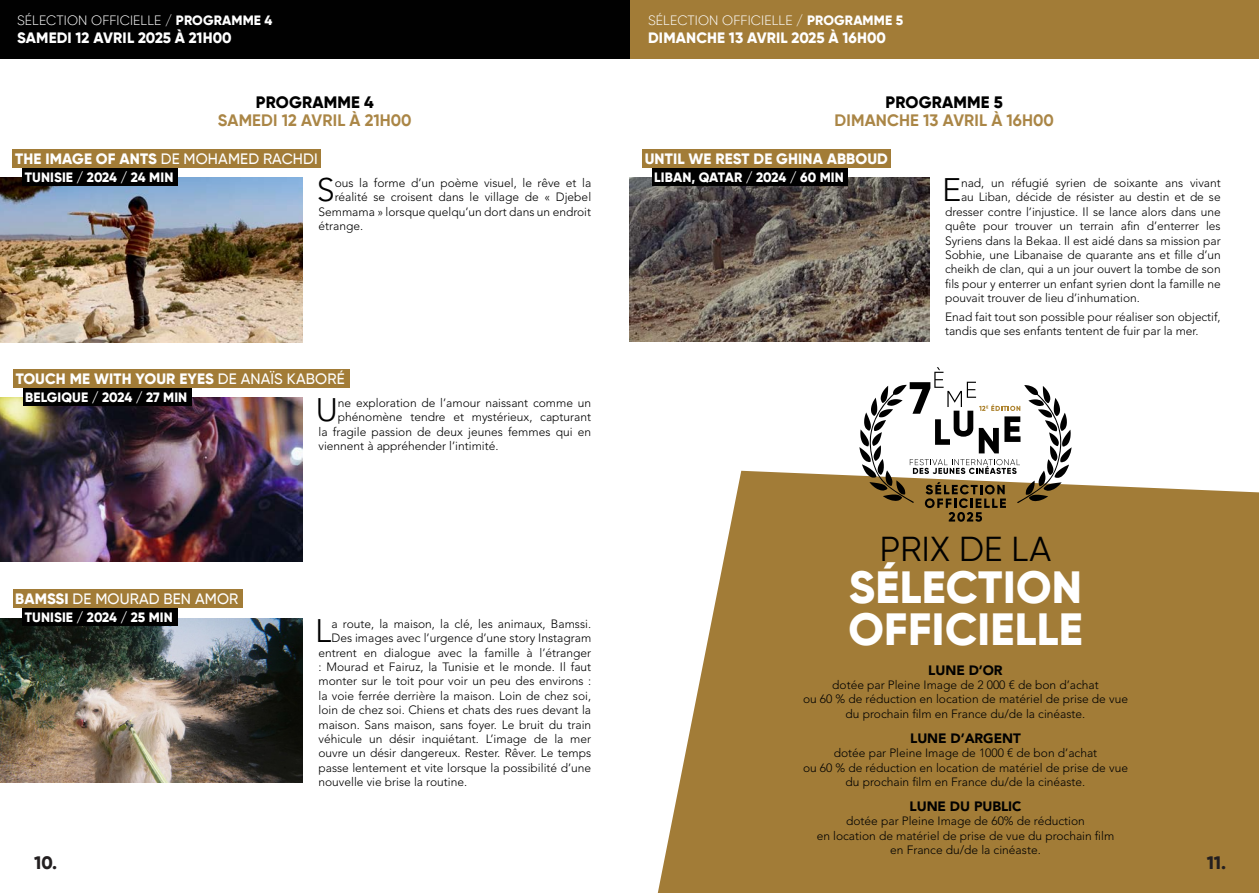
<style>
.page{position:relative;width:1259px;height:893px;background:#fff}
.page>*{position:absolute;margin:0;border:0;box-sizing:border-box;transform-origin:0 0}
.Titre_Gras_Or{font:800 45px "Gilroy";letter-spacing:.01em;color:#fff}
.Titre_Gras_Or-2{font:34.5px "Gilroy";letter-spacing:.01em;color:#010101}
.Corps_Texte{font:300 32.4px "Avenir LT Std";color:#010101}
.t1{font:800 18px "Gilroy";color:#231f20}
.Titre_Gras_Or-3{font:700 16.5px "Gilroy";letter-spacing:.01em;color:#aa8646}
.Titre_Gras_Or-4{font:800 16.5px "Gilroy";letter-spacing:.01em;color:#010101}
.t2{font:800 15px "Gilroy";letter-spacing:.01em;color:#fff}
.t3{font:500 15px "Gilroy";letter-spacing:.01em;color:#fff}
.t4{font:800 13.5px "Gilroy";letter-spacing:.01em;color:#fff}
.t5{font:300 13.5px "Gilroy";letter-spacing:.01em;color:#fff}
.Corps_Texte-2{font:900 13.5px "Avenir LT Std";letter-spacing:-.005em;color:#010101}
.Corps_Texte-3{font:300 12px/14.4px "Avenir LT Std";color:#010101;text-align:center}
.s1{font-weight:800}
.s2{font-weight:500}
</style>
<div class="page">
<svg style="left:657px;top:470px;width:602px;height:423px;background:#aa8749"></svg>
<svg style="left:859px;top:367px;width:212px;height:155px"></svg>
<img style="left:629px;top:178px;width:300px;height:163px">
<div style="left:652px;top:168px;width:195px;height:17px;background:#010101"></div>
<div style="left:642px;top:149px;width:249px;height:19px;background:#a27c37"></div>
<div style="left:629px;top:0;width:630px;height:58px;background:#a27c37"></div>
<img style="left:0;top:619px;width:303px;height:163px">
<div style="left:23px;top:608px;width:155px;height:17px;background:#010101"></div>
<div style="left:13px;top:589px;width:229px;height:19px;background:#a27c37"></div>
<img style="left:0;top:398px;width:303px;height:163px">
<div style="left:23px;top:388px;width:168px;height:17px;background:#010101"></div>
<div style="left:13px;top:369px;width:336px;height:19px;background:#a27c37"></div>
<img style="left:0;top:178px;width:303px;height:165px">
<div style="left:23px;top:168px;width:155px;height:17px;background:#010101"></div>
<div style="left:13px;top:149px;width:308px;height:19px;background:#a27c37"></div>
<div style="left:0;top:0;width:629px;height:58px;background:#010101"></div>
<p class="t5" style="left:17px;top:12px;width:257px">SÉLECTION OFFICIELLE / <span class="s1">PROGRAMME 4</span></p>
<p class="t2" style="left:17px;top:29px;width:216px">SAMEDI 12 AVRIL 2025 À 21H00</p>
<p class="Titre_Gras_Or-4" style="left:256px;top:92px;width:119px">PROGRAMME 4</p>
<p class="Titre_Gras_Or-3" style="left:218px;top:110px;width:195px">SAMEDI 12 AVRIL À 21H00</p>
<p class="t3" style="left:15px;top:150px;width:304px"><span class="s1">THE IMAGE OF ANTS</span> DE MOHAMED RACHDI</p>
<p class="t4" style="left:25px;top:169px;width:150px">TUNISIE / 2024 / 24 MIN</p>
<p class="Corps_Texte" style="left:317px;top:171px;width:19px">S</p>
<p class="Corps_Texte-3" style="left:335px;top:176px;width:258px">ous la forme d’un poème visuel, le rêve et la</p>
<p class="Corps_Texte-3" style="left:335px;top:190px;width:258px">réalité se croisent dans le village de « Djebel</p>
<p class="Corps_Texte-3" style="left:318px;top:204px;width:274px">Semmama » lorsque quelqu’un dort dans un endroit</p>
<p class="Corps_Texte-3" style="left:318px;top:219px;width:46px">étrange.</p>
<p class="t2" style="left:16px;top:369px;width:330px">TOUCH ME WITH YOUR EYES <span class="s2">DE ANAÏS KABORÉ</span></p>
<p class="t4" style="left:25px;top:389px;width:164px">BELGIQUE / 2024 / 27 MIN</p>
<p class="Corps_Texte" style="left:316px;top:391px;width:24px">U</p>
<p class="Corps_Texte-3" style="left:338px;top:396px;width:255px">ne exploration de l’amour naissant comme un</p>
<p class="Corps_Texte-3" style="left:338px;top:410px;width:255px">phénomène tendre et mystérieux, capturant</p>
<p class="Corps_Texte-3" style="left:318px;top:424px;width:274px">la fragile passion de deux jeunes femmes qui en</p>
<p class="Corps_Texte-3" style="left:318px;top:439px;width:182px">viennent à appréhender l’intimité.</p>
<p class="t5" style="left:648px;top:12px;width:256px">SÉLECTION OFFICIELLE / <span class="s1">PROGRAMME 5</span></p>
<p class="t2" style="left:648px;top:29px;width:239px">DIMANCHE 13 AVRIL 2025 À 16H00</p>
<p class="Titre_Gras_Or-4" style="left:885px;top:92px;width:119px">PROGRAMME 5</p>
<p class="Titre_Gras_Or-3" style="left:834px;top:110px;width:221px">DIMANCHE 13 AVRIL À 16H00</p>
<p class="t2" style="left:644px;top:149px;width:245px">UNTIL WE REST DE GHINA ABBOUD</p>
<p class="t4" style="left:654px;top:169px;width:191px">LIBAN, QATAR / 2024 / 60 MIN</p>
<p class="Corps_Texte" style="left:942px;top:171px;width:21px">E</p>
<p class="Corps_Texte-3" style="left:961px;top:176px;width:261px">nad, un réfugié syrien de soixante ans vivant</p>
<p class="Corps_Texte-3" style="left:961px;top:190px;width:261px">au Liban, décide de résister au destin et de se</p>
<p class="Corps_Texte-3" style="left:945px;top:205px;width:277px">dresser contre l’injustice. Il se lance alors dans une</p>
<p class="Corps_Texte-3" style="left:945px;top:219px;width:277px">quête pour trouver un terrain afin d’enterrer les</p>
<p class="Corps_Texte-3" style="left:945px;top:233px;width:277px">Syriens dans la Bekaa. Il est aidé dans sa mission par</p>
<p class="Corps_Texte-3" style="left:945px;top:248px;width:277px">Sobhie, une Libanaise de quarante ans et fille d’un</p>
<p class="Corps_Texte-3" style="left:945px;top:262px;width:277px">cheikh de clan, qui a un jour ouvert la tombe de son</p>
<p class="Corps_Texte-3" style="left:945px;top:277px;width:277px">fils pour y enterrer un enfant syrien dont la famille ne</p>
<p class="Corps_Texte-3" style="left:945px;top:291px;width:196px">pouvait trouver de lieu d’inhumation.</p>
<p class="Corps_Texte-3" style="left:945px;top:310px;width:277px;text-align:left">Enad fait tout son possible pour réaliser son objectif, tandis que ses enfants tentent de fuir par la mer.</p>
<p class="Titre_Gras_Or-2" style="left:879px;top:528px;width:173px">PRIX DE LA</p>
<p class="Titre_Gras_Or" style="left:849px;top:559px;width:235px">SÉLECTION</p>
<p class="Titre_Gras_Or" style="left:848px;top:601px;width:236px">OFFICIELLE</p>
<p class="Corps_Texte-2" style="left:928px;top:662px;width:76px">LUNE D’OR</p>
<p class="Corps_Texte-3" style="left:803px;top:678px;width:326px">dotée par Pleine Image de 2 000 € de bon d’achat<br>ou 60 % de réduction en location de matériel de prise de vue du prochain film en France du/de la cinéaste.</p>
<p class="Corps_Texte-2" style="left:910px;top:730px;width:112px">LUNE D’ARGENT</p>
<p class="Corps_Texte-3" style="left:803px;top:746px;width:326px">dotée par Pleine Image de 1000 € de bon d’achat<br>ou 60 % de réduction en location de matériel de prise de vue du prochain film en France du/de la cinéaste.</p>
<p class="Corps_Texte-2" style="left:909px;top:798px;width:113px">LUNE DU PUBLIC</p>
<p class="Corps_Texte-3" style="left:816px;top:814px;width:299px">dotée par Pleine Image de 60% de réduction<br>en location de matériel de prise de vue du prochain film en France du/de la cinéaste.</p>
<p class="t3" style="left:15px;top:590px;width:225px"><span class="s1">BAMSSI</span> DE MOURAD BEN AMOR</p>
<p class="t4" style="left:25px;top:609px;width:150px">TUNISIE / 2024 / 25 MIN</p>
<p class="Corps_Texte" style="left:315px;top:612px;width:18px">L</p>
<p class="Corps_Texte-3" style="left:331px;top:617px;width:261px">a route, la maison, la clé, les animaux, Bamssi.</p>
<p class="Corps_Texte-3" style="left:331px;top:631px;width:261px">Des images avec l’urgence d’une story Instagram</p>
<p class="Corps_Texte-3" style="left:318px;top:645px;width:274px">entrent en dialogue avec la famille à l’étranger</p>
<p class="Corps_Texte-3" style="left:318px;top:660px;width:274px">: Mourad et Fairuz, la Tunisie et le monde. Il faut</p>
<p class="Corps_Texte-3" style="left:318px;top:674px;width:274px">monter sur le toit pour voir un peu des environs :</p>
<p class="Corps_Texte-3" style="left:318px;top:689px;width:274px">la voie ferrée derrière la maison. Loin de chez soi,</p>
<p class="Corps_Texte-3" style="left:318px;top:703px;width:274px">loin de chez soi. Chiens et chats des rues devant la</p>
<p class="Corps_Texte-3" style="left:318px;top:717px;width:274px">maison. Sans maison, sans foyer. Le bruit du train</p>
<p class="Corps_Texte-3" style="left:318px;top:732px;width:274px">véhicule un désir inquiétant. L’image de la mer</p>
<p class="Corps_Texte-3" style="left:318px;top:746px;width:274px">ouvre un désir dangereux. Rester. Rêver. Le temps</p>
<p class="Corps_Texte-3" style="left:318px;top:761px;width:274px">passe lentement et vite lorsque la possibilité d’une</p>
<p class="Corps_Texte-3" style="left:318px;top:775px;width:150px">nouvelle vie brise la routine.</p>
<h3 class="t1" style="left:34px;top:851px;width:25px">10.</h3>
<h3 class="t1" style="left:1206px;top:851px;width:21px">11.</h3>
</div>
